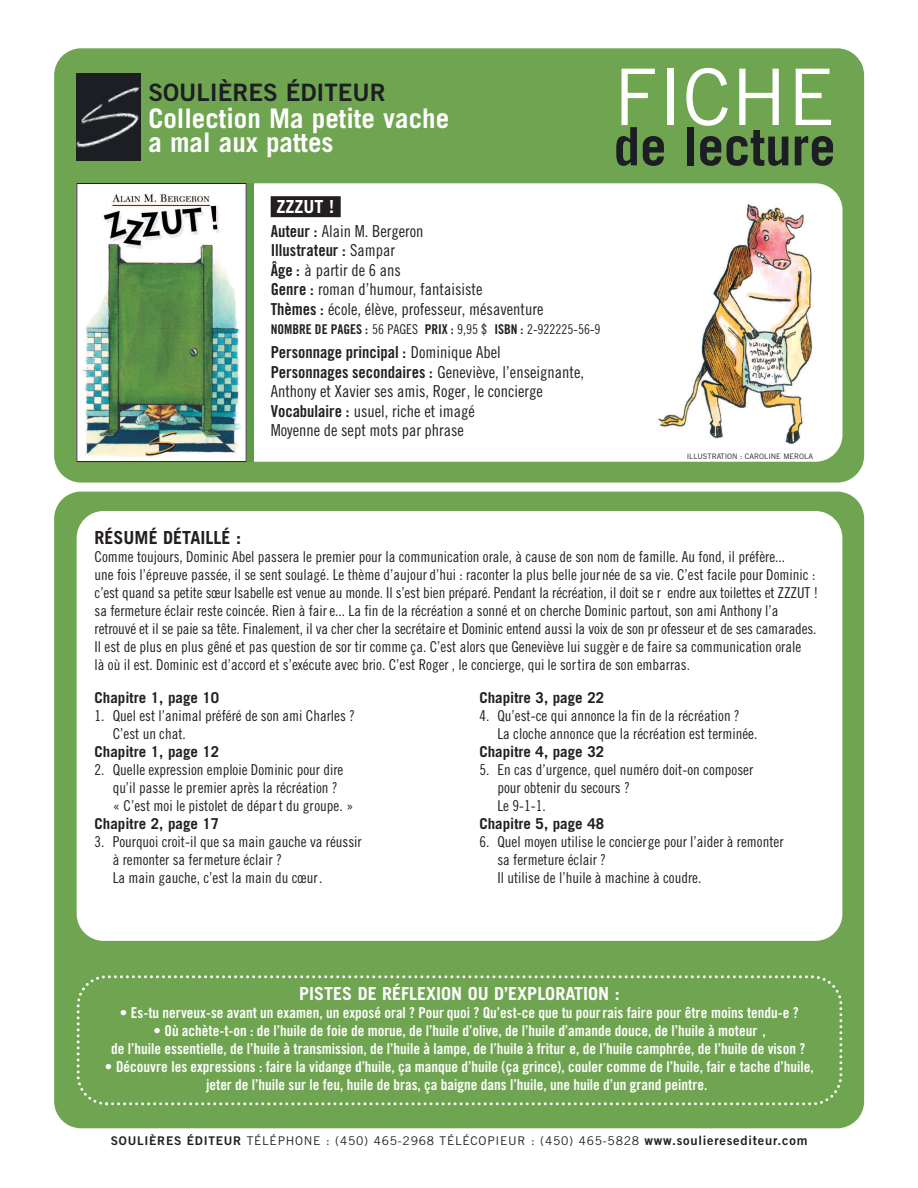
<style>
.page{position:relative;width:918px;height:1188px;background:#fff}
.page>*{position:absolute;margin:0;border:0;box-sizing:border-box;transform-origin:0 0}
.t1{font:78.15px "Trade Gothic";color:#fff}
.t2{font:700 52.95px "Trade Gothic";color:#1c1e23}
.t3{font:700 27px/24px "Trade Gothic";color:#fff}
.t4{font:24px "Trade Gothic Bold Two";color:#1c1e23}
.t5{font:700 18px "Trade Gothic";color:#fff}
.t6{font:700 18px "Trade Gothic";color:#231f20}
.t7{font:16.5px/19.5px "Trade Gothic Cond Eighteen";color:#231f20}
.t8{font:16.5px "Trade Gothic Bold Cond Twenty";color:#231f20}
.t9{font:15px/18px "Trade Gothic Cond Eighteen";color:#231f20}
.t10{font:15px/18px "Trade Gothic Bold Cond Twenty";color:#fff;text-align:center}
.t11{font:700 15px "Trade Gothic";color:#231f20}
.t12{font:13.5px "Trade Gothic Cond Eighteen";color:#231f20}
.t13{font:12px "Trade Gothic";letter-spacing:.06em;color:#231f20}
.t14{font:7.5px "Trade Gothic";color:#231f20}
.s1{font-family:"Trade Gothic Bold Cond Twenty";font-weight:400;font-size:15px;color:#231f20}
.s2{font-family:"Trade Gothic Bold Cond Twenty"}
.s3{font-family:"Trade Gothic Cond Eighteen"}
.s4{font-family:"Trade Gothic Bold Two"}
.s5{font-family:"Trade Gothic Bold Two";font-size:12.9px}
</style>
<div class="page">
<div style="left:54px;top:48px;width:810px;height:435px;background:#6fa450;border-radius:27px"></div>
<div style="left:54px;top:492px;width:810px;height:636px;background:#6fa450;border-radius:27px"></div>
<div style="left:77px;top:183px;width:766px;height:279px;background:#fff;border-radius:27px"></div>
<div style="left:271px;top:196px;width:70px;height:21px;background:#231f20"></div>
<img style="left:658px;top:203px;width:156px;height:242px">
<div style="left:77px;top:73px;width:64px;height:88px;background:#1c1e23"></div>
<img style="left:77px;top:87px;width:63px;height:61px">
<svg style="left:76px;top:975px;width:767px;height:131px"></svg>
<div style="left:77px;top:511px;width:765px;height:430px;background:#fff;border-radius:27px"></div>
<div style="left:104px;top:183px;width:150px;height:279px;background:#5a9d44"></div>
<img style="left:79px;top:185px;width:165px;height:275px">
<div style="left:77px;top:183px;width:169px;height:279px;border:1px solid #231f20"></div>
<h3 class="t4" style="left:148px;top:84px;width:239px">SOULIÈRES ÉDITEUR</h3>
<h3 class="t3" style="left:148px;top:109px;width:302px">Collection Ma petite vache a mal aux pattes</h3>
<p class="t5" style="left:277px;top:200px;width:66px">ZZZUT !<span class="s1">1</span></p>
<p class="t7" style="left:271px;top:221px;width:154px"><span class="s2">Auteur :</span> Alain M. Bergeron</p>
<p class="t8" style="left:271px;top:240px;width:126px">Illustrateur : <span class="s3">Sampar</span></p>
<p class="t7" style="left:271px;top:260px;width:274px"><span class="s2">Âge :</span> à partir de 6 ans<br><span class="s2">Genre :</span> roman d’humour, fantaisiste<br><span class="s2">Thèmes :</span> école, élève, professeur, mésaventure</p>
<p class="t12" style="left:271px;top:321px;width:331px"><span class="s2">NOMBRE DE PAGES :</span> 56 PAGES <span class="s2">PRIX :</span> 9,95 $ <span class="s2">ISBN :</span> 2-922225-56-9</p>
<p class="t8" style="left:271px;top:342px;width:232px">Personnage principal : <span class="s3">Dominique Abel</span></p>
<p class="t7" style="left:271px;top:362px;width:315px"><span class="s2">Personnages secondaires :</span> Geneviève, l’enseignante, Anthony et Xavier ses amis, Roger, le concierge <span class="s2">Vocabulaire :</span> usuel, riche et imagé<br>Moyenne de sept mots par phrase</p>
<h1 class="t1" style="left:614px;top:69px;width:223px">FICHE</h1>
<h2 class="t2" style="left:614px;top:127px;width:223px">de lecture</h2>
<p class="t14" style="left:687px;top:453px;width:128px">ILLUSTRATION : CAROLINE MEROLA</p>
<p class="t6" style="left:95px;top:531px;width:148px">RÉSUMÉ DÉTAILLÉ :</p>
<p class="t9" style="left:95px;top:547px;width:725px">Comme toujours, Dominic Abel passera le premier pour la communication orale, à cause de son nom de famille. Au fond, il préfère...<br>une fois l’épreuve passée, il se sent soulagé. Le thème d’aujour d’hui : raconter la plus belle jour née de sa vie. C’est facile pour Dominic : c’est quand sa petite sœur Isabelle est venue au monde. Il s’est bien préparé. Pendant la récréation, il doit se r endre aux toilettes et ZZZUT ! sa fermeture éclair reste coincée. Rien à fair e... La fin de la récréation a sonné et on cherche Dominic partout, son ami Anthony l’a retrouvé et il se paie sa tête. Finalement, il va cher cher la secrétaire et Dominic entend aussi la voix de son pr ofesseur et de ses camarades.<br>Il est de plus en plus gêné et pas question de sor tir comme ça. C’est alors que Geneviève lui suggèr e de faire sa communication orale<br>là où il est. Dominic est d’accord et s’exécute avec brio. C’est Roger , le concierge, qui le sor tira de son embarras.</p>
<p class="t11" style="left:95px;top:692px;width:126px">Chapitre 1, page 10</p>
<p class="t9" style="left:113px;top:706px;width:244px;text-indent:-18px">1. Quel est l’animal préféré de son ami Charles ?<br>C’est un chat.</p>
<p class="t11" style="left:95px;top:746px;width:126px">Chapitre 1, page 12</p>
<p class="t9" style="left:113px;top:760px;width:242px;text-indent:-18px">2. Quelle expression emploie Dominic pour dire qu’il passe le premier après la récréation ?<br>« C’est moi le pistolet de dépar t du groupe. »</p>
<p class="t11" style="left:95px;top:818px;width:126px">Chapitre 2, page 17</p>
<p class="t9" style="left:113px;top:832px;width:251px;text-indent:-18px">3. Pourquoi croit-il que sa main gauche va réussir à remonter sa fermeture éclair ?<br>La main gauche, c’est la main du cœur.</p>
<p class="t11" style="left:479px;top:692px;width:126px">Chapitre 3, page 22</p>
<p class="t9" style="left:497px;top:706px;width:261px;text-indent:-18px">4. Qu’est-ce qui annonce la fin de la récréation ?<br>La cloche annonce que la récréation est terminée.</p>
<p class="t11" style="left:479px;top:746px;width:126px">Chapitre 4, page 32</p>
<p class="t9" style="left:497px;top:760px;width:257px;text-indent:-18px">5. En cas d’urgence, quel numéro doit-on composer pour obtenir du secours ?<br>Le 9-1-1.</p>
<p class="t11" style="left:479px;top:818px;width:126px">Chapitre 5, page 48</p>
<p class="t9" style="left:497px;top:832px;width:288px;text-indent:-18px">6. Quel moyen utilise le concierge pour l’aider à remonter sa fermeture éclair ?<br>Il utilise de l’huile à machine à coudre.</p>
<p class="t5" style="left:299px;top:987px;width:322px">PISTES DE RÉFLEXION OU D’EXPLORATION :</p>
<p class="t10" style="left:120px;top:1004px;width:680px">• Es-tu nerveux-se avant un examen, un exposé oral ? Pour quoi ? Qu’est-ce que tu pourrais faire pour être moins tendu-e ?</p>
<p class="t10" style="left:111px;top:1022px;width:695px">• Où achète-t-on : de l’huile de foie de morue, de l’huile d’olive, de l’huile d’amande douce, de l’huile à moteur ,<br>de l’huile essentielle, de l’huile à transmission, de l’huile à lampe, de l’huile à fritur e, de l’huile camphrée, de l’huile de vison ?</p>
<p class="t10" style="left:105px;top:1058px;width:710px">• Découvre les expressions : faire la vidange d’huile, ça manque d’huile (ça grince), couler comme de l’huile, fair e tache d’huile, jeter de l’huile sur le feu, huile de bras, ça baigne dans l’huile, une huile d’un grand peintre.</p>
<p class="t13" style="left:111px;top:1137px;width:698px"><span class="s4">SOULIÈRES ÉDITEUR</span> TÉLÉPHONE : (450) 465-2968 TÉLÉCOPIEUR : (450) 465-5828 <span class="s5">www.soulieresediteur.com</span></p>
</div>
